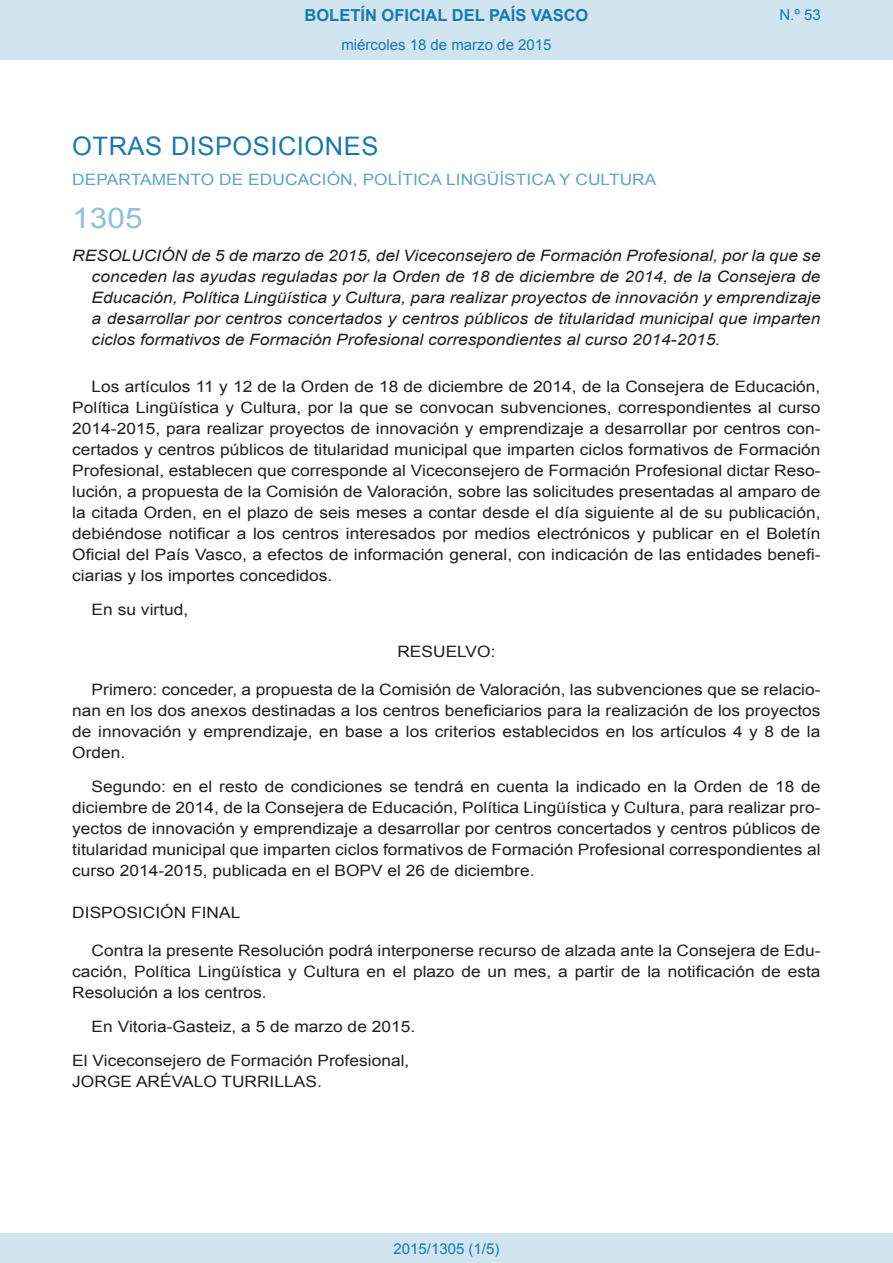
<style>
.page{position:relative;width:893px;height:1263px;background:#fff}
.page>*{position:absolute;margin:0;border:0;box-sizing:border-box;transform-origin:0 0}
.BOPVOrden{font:28.5px "Arial";color:#90c0db;scale:1.11 1}
.BOPVSeccion{font:25.5px "Arial";letter-spacing:.02em;color:#1879ad}
.t1{font:700 16.5px "Arial";color:#1879ad}
.BOPVDetalle{font:15.6px/21px "Arial";color:#231f20;text-align:justify;scale:1.11 1}
.BOPVTitulo{font:italic 15.6px/21px "Arial";color:#231f20;text-align:justify;scale:1.11 1}
.BOPVOrganismo{font:15.6px "Arial";letter-spacing:.005em;color:#5ea4ca;scale:1.11 1}
.BOPVFirmaPuesto{font:15.6px "Arial";color:#231f20;scale:1.11 1}
.BOPVFirmaLugFec{font:15.6px "Arial";color:#231f20;scale:1.11 1}
.BOPVFirmaNombre{font:15.6px "Arial";color:#231f20;scale:1.11 1}
.BOPVDisposicion{font:15.6px "Arial";color:#231f20;scale:1.11 1}
.BOPVClave{font:15.6px "Arial";color:#231f20;scale:1.11 1}
.Paginacion_Centro{font:15px "Arial";color:#1879ad}
</style>
<div class="page">
<div style="left:0;top:0;width:893px;height:60px;background:#d0e5f0"></div>
<div style="left:0;top:1233px;width:893px;height:30px;background:#d0e5f0"></div>
<p class="t1" style="left:305px;top:4px;width:285px">BOLETÍN OFICIAL DEL PAÍS VASCO</p>
<p class="Paginacion_Centro" style="left:341px;top:35px;width:212px">miércoles 18 de marzo de 2015</p>
<p class="Paginacion_Centro" style="left:779px;top:5px;width:43px">N.º 53</p>
<p class="BOPVSeccion" style="left:72px;top:129px;width:308px">OTRAS DISPOSICIONES</p>
<p class="BOPVOrganismo" style="left:72px;top:169px;width:528px">DEPARTAMENTO DE EDUCACIÓN, POLÍTICA LINGÜÍSTICA Y CULTURA</p>
<p class="BOPVOrden" style="left:72px;top:199px;width:65px">1305</p>
<p class="BOPVTitulo" style="left:92px;top:246px;width:658px;text-indent:-19px">RESOLUCIÓN de 5 de marzo de 2015, del Viceconsejero de Formación Profesional, por la que se conceden las ayudas reguladas por la Orden de 18 de diciembre de 2014, de la Consejera de Educación, Política Lingüística y Cultura, para realizar proyectos de innovación y emprendizaje a desarrollar por centros concertados y centros públicos de titularidad municipal que imparten ciclos formativos de Formación Profesional correspondientes al curso 2014-2015.</p>
<p class="BOPVDetalle" style="left:72px;top:376px;width:676px;text-indent:19px">Los artículos 11 y 12 de la Orden de 18 de diciembre de 2014, de la Consejera de Educación, Política Lingüística y Cultura, por la que se convocan subvenciones, correspondientes al curso 2014-2015, para realizar proyectos de innovación y emprendizaje a desarrollar por centros con&shy;certados y centros públicos de titularidad municipal que imparten ciclos formativos de Formación Profesional, establecen que corresponde al Viceconsejero de Formación Profesional dictar Reso&shy;lución, a propuesta de la Comisión de Valoración, sobre las solicitudes presentadas al amparo de la citada Orden, en el plazo de seis meses a contar desde el día siguiente al de su publicación, debiéndose notificar a los centros interesados por medios electrónicos y publicar en el Boletín Oficial del País Vasco, a efectos de información general, con indicación de las entidades benefi&shy;ciarias y los importes concedidos.</p>
<p class="BOPVDetalle" style="left:92px;top:599px;width:89px">En su virtud,</p>
<p class="BOPVClave" style="left:397px;top:641px;width:90px">RESUELVO:</p>
<p class="BOPVDetalle" style="left:72px;top:679px;width:676px;text-indent:19px">Primero: conceder, a propuesta de la Comisión de Valoración, las subvenciones que se relacio&shy;nan en los dos anexos destinadas a los centros beneficiarios para la realización de los proyectos de innovación y emprendizaje, en base a los criterios establecidos en los artículos 4 y 8 de la Orden.</p>
<p class="BOPVDetalle" style="left:72px;top:776px;width:676px;text-indent:19px">Segundo: en el resto de condiciones se tendrá en cuenta la indicado en la Orden de 18 de diciembre de 2014, de la Consejera de Educación, Política Lingüística y Cultura, para realizar pro&shy;yectos de innovación y emprendizaje a desarrollar por centros concertados y centros públicos de titularidad municipal que imparten ciclos formativos de Formación Profesional correspondientes al curso 2014-2015, publicada en el BOPV el 26 de diciembre.</p>
<p class="BOPVDisposicion" style="left:72px;top:902px;width:153px">DISPOSICIÓN FINAL</p>
<p class="BOPVDetalle" style="left:72px;top:940px;width:676px;text-indent:19px">Contra la presente Resolución podrá interponerse recurso de alzada ante la Consejera de Edu&shy;cación, Política Lingüística y Cultura en el plazo de un mes, a partir de la notificación de esta Resolución a los centros.</p>
<p class="BOPVFirmaLugFec" style="left:92px;top:1016px;width:293px">En Vitoria-Gasteiz, a 5 de marzo de 2015.</p>
<p class="BOPVFirmaPuesto" style="left:72px;top:1050px;width:305px">El Viceconsejero de Formación Profesional,</p>
<p class="BOPVFirmaNombre" style="left:72px;top:1071px;width:226px">JORGE ARÉVALO TURRILLAS.</p>
<p class="Paginacion_Centro" style="left:393px;top:1238px;width:107px">2015/1305 (1/5)</p>
</div>
